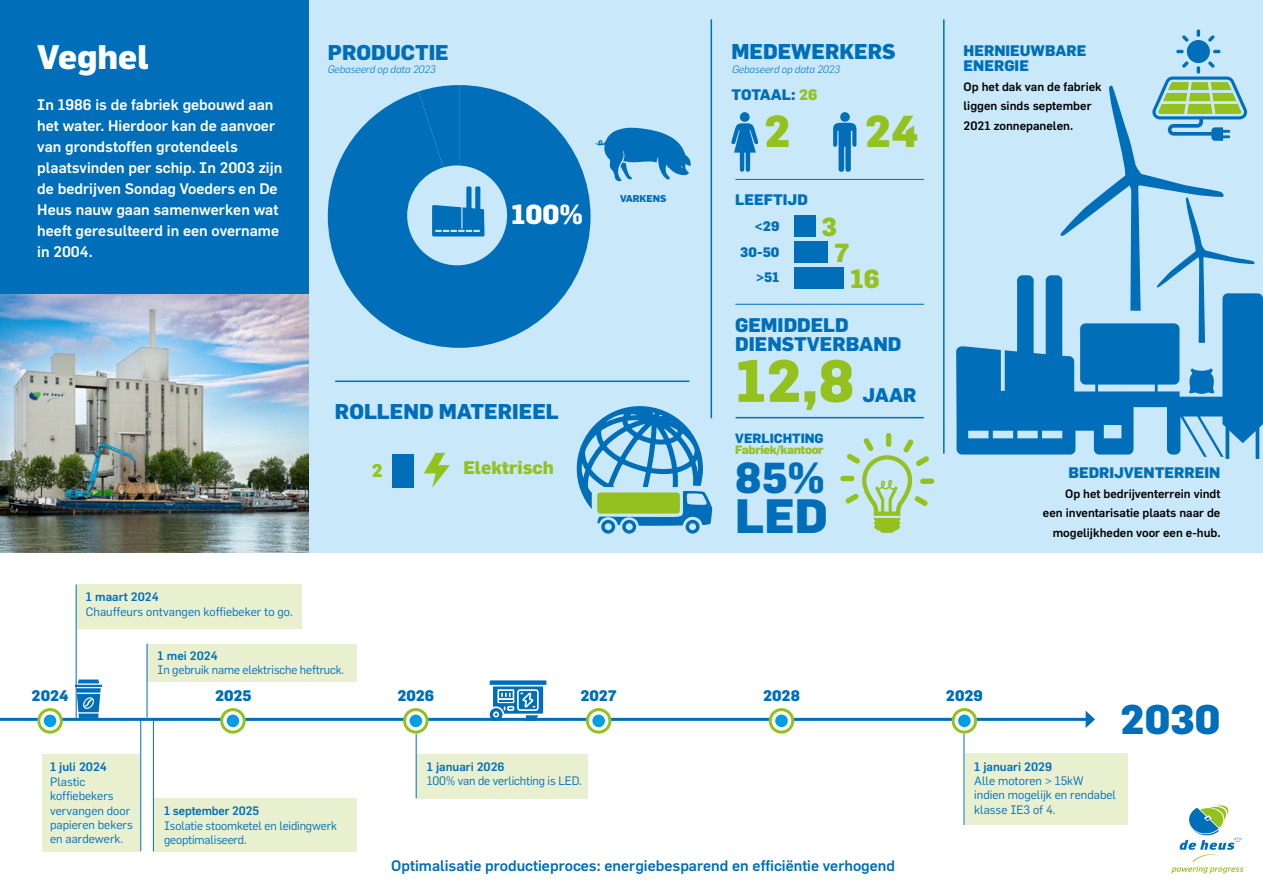
<style>
.page{position:relative;width:1263px;height:893px;background:#fff}
.page>*{position:absolute;margin:0;border:0;box-sizing:border-box;transform-origin:0 0}
.t1{font:800 58.2px "Flama";color:#95c11f}
.t2{font:800 47.25px "Flama";color:#006eb8}
.t3{font:800 43.8px "Flama";color:#95c11f}
.t4{font:800 42.45px "Flama";color:#006eb8}
.t5{font:800 40.5px "Flama";color:#006eb8}
.t6{font:800 33.45px "Flama";color:#fff}
.t7{font:800 27px "Flama";color:#fff}
.t8{font:800 25.65px/26.8px "Flama";color:#95c11f;text-align:center}
.t9{font:800 21px "Flama";color:#006eb8}
.t10{font:800 19.35px/19.4px "Flama";color:#006eb8}
.t11{font:800 18px "Flama";color:#95c11f}
.t12{font:500 15px/21px "Flama";color:#fff}
.t13{font:800 15px/15px "Flama";color:#006eb8}
.t14{font:500 15px "Flama";color:#006eb8}
.t15{font:800 13.5px/25.5px "Flama";color:#006eb8;text-align:right}
.t16{font:800 13.2px "Flama";color:#006eb8}
.t17{font:12px/14.4px "Flama";color:#006eb8}
.t18{font:500 12px/19.5px "Flama";color:#000}
.t19{font:500 12px "Flama";color:#006eb8}
.t20{font:800 11.85px "Flama";letter-spacing:-.03em;color:#95c11f}
.t21{font:italic 300 10.5px "Flama";color:#006eb8}
.t22{font:800 9.75px "Flama";color:#006eb8}
.s1{color:#95c11f}
</style>
<div class="page">
<div style="left:309px;top:0;width:954px;height:553px;background:#c9e9fb"></div>
<svg style="left:328px;top:85px;width:262px;height:263px;fill:#006eb8"></svg>
<svg style="left:432px;top:186px;width:52px;height:50px"></svg>
<img style="left:0;top:294px;width:308px;height:259px">
<div style="left:0;top:0;width:308px;height:294px;background:#006eb8"></div>
<svg style="left:577px;top:406px;width:135px;height:128px"></svg>
<div style="left:795px;top:267px;width:49px;height:22px;background:#006eb8"></div>
<div style="left:795px;top:241px;width:33px;height:22px;background:#006eb8"></div>
<div style="left:795px;top:215px;width:21px;height:22px;background:#006eb8"></div>
<svg style="left:833px;top:112px;width:23px;height:60px"></svg>
<svg style="left:731px;top:112px;width:27px;height:60px"></svg>
<div style="left:392px;top:454px;width:21px;height:33px;background:#006eb8"></div>
<svg style="left:424px;top:453px;width:26px;height:35px"></svg>
<svg style="left:956px;top:275px;width:307px;height:184px;fill:#006eb8"></svg>
<div style="left:886px;top:433px;width:5px;height:14px;background:#95c11f;border-radius:3px"></div>
<div style="left:840px;top:476px;width:14px;height:5px;background:#95c11f;border-radius:3px"></div>
<div style="left:920px;top:479px;width:14px;height:5px;background:#95c11f;border-radius:3px"></div>
<svg style="left:845px;top:438px;width:84px;height:95px"></svg>
<div style="left:1187px;top:40px;width:23px;height:23px;background:#006eb8;border-radius:50%"></div>
<svg style="left:1197px;top:29px;width:3px;height:8px"></svg>
<svg style="left:1182px;top:35px;width:7px;height:7px"></svg>
<svg style="left:1176px;top:50px;width:8px;height:3px"></svg>
<svg style="left:1213px;top:50px;width:7px;height:3px"></svg>
<svg style="left:1208px;top:35px;width:7px;height:7px"></svg>
<svg style="left:1060px;top:61px;width:195px;height:282px"></svg>
<svg style="left:595px;top:127px;width:96px;height:54px"></svg>
<hr style="left:964px;top:734px;width:1px;height:91px;background:#006eb8">
<hr style="left:0;top:718px;width:1088px;height:3px;background:#006eb8">
<svg style="left:1086px;top:711px;width:9px;height:17px"></svg>
<svg style="left:39px;top:710px;width:22px;height:22px"></svg>
<div style="left:37px;top:708px;width:26px;height:26px;border:3px solid #95c11f;border-radius:50%"></div>
<div style="left:44px;top:715px;width:12px;height:12px;background:#009fe3;border-radius:50%"></div>
<svg style="left:222px;top:710px;width:22px;height:22px"></svg>
<div style="left:220px;top:708px;width:26px;height:26px;border:3px solid #95c11f;border-radius:50%"></div>
<div style="left:227px;top:715px;width:12px;height:12px;background:#009fe3;border-radius:50%"></div>
<svg style="left:404px;top:710px;width:23px;height:22px"></svg>
<div style="left:403px;top:708px;width:26px;height:26px;border:3px solid #95c11f;border-radius:50%"></div>
<div style="left:409px;top:715px;width:13px;height:12px;background:#009fe3;border-radius:50%"></div>
<svg style="left:587px;top:710px;width:23px;height:22px"></svg>
<div style="left:586px;top:708px;width:25px;height:26px;border:3px solid #95c11f;border-radius:50%"></div>
<div style="left:592px;top:715px;width:13px;height:12px;background:#009fe3;border-radius:50%"></div>
<svg style="left:770px;top:710px;width:23px;height:22px"></svg>
<div style="left:769px;top:708px;width:25px;height:26px;border:3px solid #95c11f;border-radius:50%"></div>
<div style="left:775px;top:715px;width:13px;height:12px;background:#009fe3;border-radius:50%"></div>
<svg style="left:953px;top:710px;width:23px;height:22px"></svg>
<div style="left:951px;top:708px;width:26px;height:26px;border:3px solid #95c11f;border-radius:50%"></div>
<div style="left:958px;top:715px;width:13px;height:12px;background:#009fe3;border-radius:50%"></div>
<div style="left:77px;top:584px;width:225px;height:45px;background:#e8f0d0"></div>
<div style="left:43px;top:754px;width:97px;height:97px;background:#e8f0d0"></div>
<hr style="left:76px;top:584px;width:1px;height:134px;background:#006eb8">
<hr style="left:140px;top:719px;width:1px;height:132px;background:#006eb8">
<div style="left:416px;top:754px;width:172px;height:44px;background:#e8f0d0"></div>
<div style="left:147px;top:644px;width:209px;height:37px;background:#e8f0d0"></div>
<div style="left:153px;top:798px;width:203px;height:53px;background:#e8f0d0"></div>
<hr style="left:416px;top:734px;width:1px;height:64px;background:#006eb8">
<hr style="left:147px;top:644px;width:1px;height:74px;background:#006eb8">
<hr style="left:153px;top:721px;width:1px;height:130px;background:#006eb8">
<div style="left:965px;top:754px;width:163px;height:71px;background:#e8f0d0"></div>
<svg style="left:75px;top:679px;width:27px;height:39px"></svg>
<svg style="left:490px;top:680px;width:56px;height:41px"></svg>
<svg style="left:1171px;top:805px;width:73px;height:68px"></svg>
<hr style="left:336px;top:381px;width:353px;height:1px;background:#006eb8">
<hr style="left:736px;top:417px;width:187px;height:1px;background:#006eb8">
<hr style="left:736px;top:179px;width:188px;height:1px;background:#006eb8">
<hr style="left:736px;top:304px;width:188px;height:1px;background:#006eb8">
<hr style="left:710px;top:20px;width:2px;height:398px;background:#006eb8">
<hr style="left:943px;top:20px;width:1px;height:433px;background:#006eb8">
<h3 class="t6" style="left:37px;top:36px;width:113px">Veghel</h3>
<p class="t12" style="left:37px;top:94px;width:246px">In 1986 is de fabriek gebouwd aan het water. Hierdoor kan de aanvoer van grondstoffen grotendeels plaatsvinden per schip. In 2003 zijn de bedrijven Sondag Voeders en De<br>Heus nauw gaan samenwerken wat heeft geresulteerd in een overname in 2004.</p>
<p class="t19" style="left:86px;top:590px;width:74px">1 maart 2024</p>
<p class="t17" style="left:86px;top:604px;width:208px">Chauffeurs ontvangen koffiebeker to go.</p>
<h3 class="t9" style="left:731px;top:39px;width:166px">MEDEWERKERS</h3>
<h3 class="t9" style="left:328px;top:39px;width:123px">PRODUCTIE</h3>
<p class="t21" style="left:328px;top:63px;width:109px">Gebaseerd op data 2023</p>
<p class="t21" style="left:732px;top:63px;width:109px">Gebaseerd op data 2023</p>
<p class="t13" style="left:731px;top:87px;width:87px">TOTAAL: <span class="s1">26</span></p>
<h3 class="t7" style="left:511px;top:197px;width:74px">100%</h3>
<p class="t22" style="left:620px;top:192px;width:48px">VARKENS</p>
<h3 class="t9" style="left:335px;top:399px;width:225px">ROLLEND MATERIEEL</h3>
<h3 class="t11" style="left:372px;top:459px;width:12px">2</h3>
<h3 class="t11" style="left:463px;top:456px;width:92px">Elektrisch</h3>
<h3 class="t3" style="left:764px;top:104px;width:28px">2</h3>
<h3 class="t3" style="left:865px;top:104px;width:55px">24</h3>
<p class="t13" style="left:735px;top:191px;width:74px">LEEFTIJD</p>
<p class="t15" style="left:740px;top:213px;width:41px">&lt;29<br>30-50 &gt;51</p>
<h3 class="t8" style="left:821px;top:212px;width:30px">3<br>7</h3>
<h3 class="t8" style="left:850px;top:264px;width:31px">16</h3>
<h3 class="t10" style="left:735px;top:315px;width:167px">GEMIDDELD<br>DIENSTVERBAND</h3>
<h1 class="t1" style="left:735px;top:344px;width:120px">12,8</h1>
<h3 class="t10" style="left:863px;top:385px;width:55px">JAAR</h3>
<p class="t16" style="left:735px;top:430px;width:90px">VERLICHTING</p>
<p class="t20" style="left:735px;top:442px;width:90px">Fabriek/kantoor</p>
<h3 class="t4" style="left:735px;top:452px;width:91px">85%</h3>
<h2 class="t2" style="left:735px;top:486px;width:94px">LED</h2>
<p class="t19" style="left:158px;top:648px;width:62px">1 mei 2024</p>
<p class="t17" style="left:158px;top:662px;width:188px">In gebruik name elektrische heftruck.</p>
<p class="t13" style="left:964px;top:43px;width:124px">HERNIEUWBARE<br>ENERGIE</p>
<p class="t18" style="left:964px;top:76px;width:140px">Op het dak van de fabriek liggen sinds september<br>2021 zonnepanelen.</p>
<p class="t13" style="left:1068px;top:465px;width:153px">BEDRIJVENTERREIN</p>
<p class="t18" style="left:1043px;top:484px;width:179px;text-align:right">Op het bedrijventerrein vindt een inventarisatie plaats naar de mogelijkheden voor een e-hub.</p>
<p class="t13" style="left:32px;top:687px;width:38px">2024</p>
<p class="t13" style="left:215px;top:687px;width:38px">2025</p>
<p class="t13" style="left:397px;top:687px;width:38px">2026</p>
<p class="t13" style="left:580px;top:687px;width:38px">2027</p>
<p class="t13" style="left:763px;top:687px;width:38px">2028</p>
<p class="t13" style="left:946px;top:687px;width:38px">2029</p>
<h3 class="t5" style="left:1120px;top:694px;width:102px">2030</h3>
<p class="t19" style="left:50px;top:760px;width:58px">1 juli 2024</p>
<p class="t17" style="left:50px;top:774px;width:84px">Plastic koffiebekers vervangen door papieren bekers en aardewerk.</p>
<p class="t19" style="left:164px;top:804px;width:97px">1 september 2025</p>
<p class="t17" style="left:164px;top:818px;width:174px">Isolatie stoomketel en leidingwerk geoptimaliseerd.</p>
<p class="t19" style="left:427px;top:759px;width:79px">1 januari 2026</p>
<p class="t17" style="left:427px;top:773px;width:156px">100% van de verlichting is LED.</p>
<p class="t14" style="left:391px;top:857px;width:505px">Optimalisatie productieproces: energiebesparend en efficiëntie verhogend</p>
<p class="t19" style="left:974px;top:759px;width:79px">1 januari 2029</p>
<p class="t17" style="left:974px;top:773px;width:143px">Alle motoren &gt; 15kW indien mogelijk en rendabel klasse IE3 of 4.</p>
</div>
